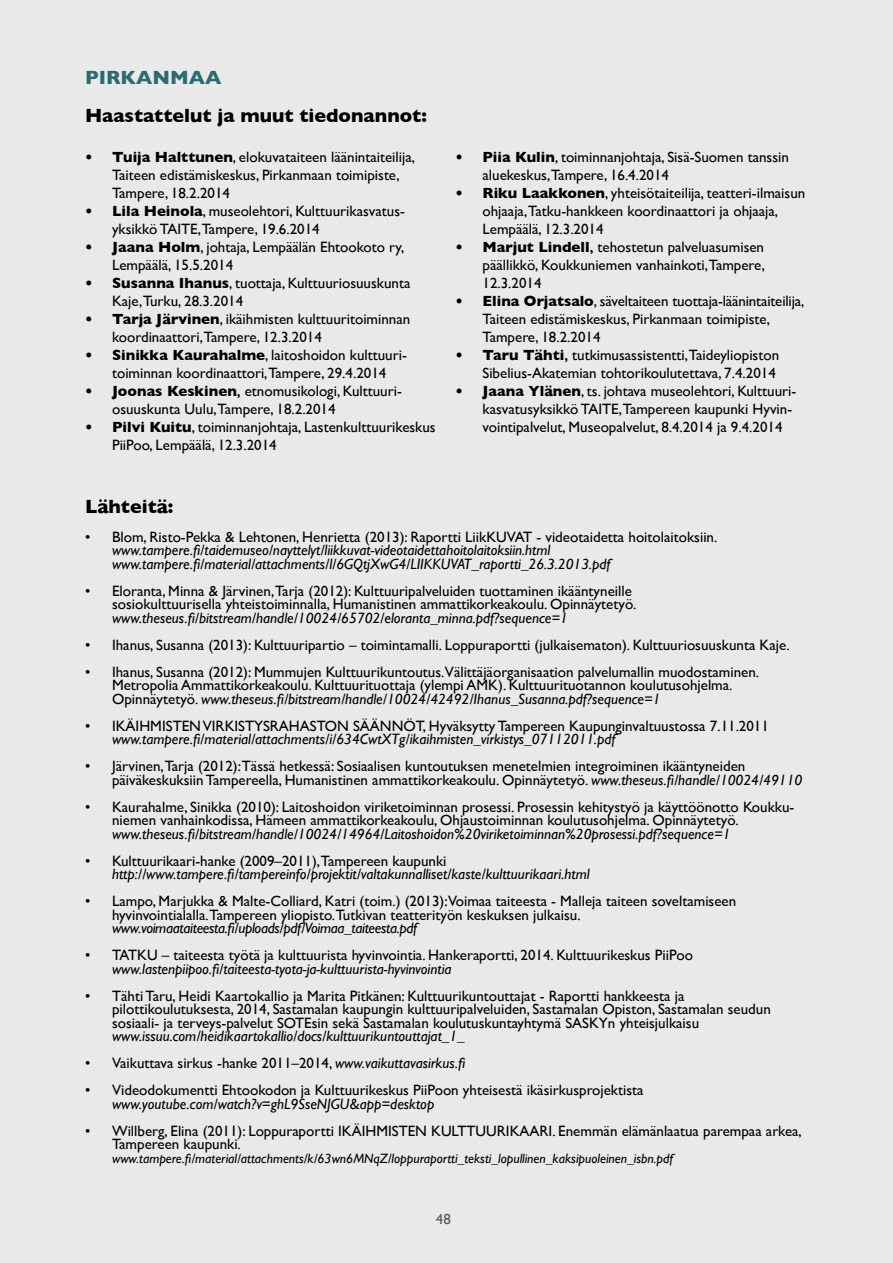
<style>
.page{position:relative;width:893px;height:1263px;background:#e9e9ea}
.page>*{position:absolute;margin:0;border:0;box-sizing:border-box;transform-origin:0 0}
.t1{font:700 19.5px "Gill Sans";color:#000}
.t2{font:700 19.5px "Gill Sans";color:#2b6b71}
.t3{font:15px/18px "Gill Sans";color:#000}
.t4{font:italic 15px/13.5px "Gill Sans";color:#000}
.t5{font:italic 15px "Gill Sans";letter-spacing:-.02em;color:#000}
.t6{font:15px "Gill Sans";color:#58595b}
.t7{font:italic 13.5px "Gill Sans";color:#000}
.s1{font-weight:700}
.s2{font-weight:600}
.s3{font-style:italic}
</style>
<div class="page">
<h1 class="t2" style="left:85px;top:62px;width:138px">PIRKANMAA</h1>
<h1 class="t1" style="left:85px;top:100px;width:343px">Haastattelut ja muut tiedonannot:</h1>
<p class="t3" style="left:112px;top:148px;width:305px;text-indent:-27px"><span class="s1">• Tuija Halttunen</span>, elokuvataiteen läänintaiteilija,<br>Taiteen edistämiskeskus, Pirkanmaan toimipiste,<br>Tampere, 18.2.2014</p>
<p class="t3" style="left:112px;top:202px;width:294px;text-indent:-27px"><span class="s1">• Lila Heinola</span>, museolehtori, Kulttuurikasvatus&shy;yksikkö TAITE,Tampere, 19.6.2014</p>
<p class="t3" style="left:112px;top:238px;width:294px;text-indent:-27px"><span class="s1">• Jaana Holm</span>, johtaja, Lempäälän Ehtookoto ry,<br>Lempäälä, 15.5.2014</p>
<p class="t3" style="left:112px;top:274px;width:300px;text-indent:-27px"><span class="s1">• Susanna Ihanus</span>, tuottaja, Kulttuuriosuuskunta<br>Kaje,Turku, 28.3.2014</p>
<p class="t3" style="left:112px;top:310px;width:300px;text-indent:-27px"><span class="s1">• Tarja Järvinen</span>, ikäihmisten kulttuuritoiminnan koordinaattori,Tampere, 12.3.2014</p>
<p class="t3" style="left:85px;top:346px;width:323px;text-align:center"><span class="s1">• Sinikka Kaurahalme</span>, laitoshoidon kulttuuri&shy;toiminnan koordinaattori,Tampere, 29.4.2014</p>
<p class="t3" style="left:112px;top:382px;width:291px;text-indent:-27px"><span class="s1">• Joonas Keskinen</span><span class="s2">,</span> etnomusikologi, Kulttuuri&shy;osuuskunta Uulu,Tampere, 18.2.2014</p>
<p class="t3" style="left:112px;top:418px;width:325px;text-indent:-27px"><span class="s1">• Pilvi Kuitu</span>, toiminnanjohtaja, Lastenkulttuurikeskus<br>PiiPoo, Lempäälä, 12.3.2014</p>
<p class="t3" style="left:482px;top:148px;width:308px;text-indent:-27px"><span class="s1">• Piia Kulin</span>, toiminnanjohtaja, Sisä-Suomen tanssin aluekeskus,Tampere, 16.4.2014</p>
<p class="t3" style="left:482px;top:184px;width:324px;text-indent:-27px"><span class="s1">• Riku Laakkonen</span>, yhteisötaiteilija, teatteri-ilmaisun ohjaaja,Tatku-hankkeen koordinaattori ja ohjaaja,<br>Lempäälä, 12.3.2014</p>
<p class="t3" style="left:482px;top:238px;width:284px;text-align:justify;text-indent:-27px"><span class="s1">• Marjut Lindell</span><span class="s2">,</span> tehostetun palveluasumisen päällikkö, Koukkuniemen vanhainkoti,Tampere, 12.3.2014</p>
<p class="t3" style="left:482px;top:292px;width:323px;text-indent:-27px"><span class="s1">• Elina Orjatsalo</span>, säveltaiteen tuottaja-läänintaiteilija,<br>Taiteen edistämiskeskus, Pirkanmaan toimipiste,<br>Tampere, 18.2.2014</p>
<p class="t3" style="left:455px;top:346px;width:325px;text-align:right"><span class="s1">• Taru Tähti</span><span class="s2">,</span> tutkimusassistentti,Taideyliopiston<br>Sibelius-Akatemian tohtorikoulutettava, 7.4.2014</p>
<p class="t3" style="left:482px;top:382px;width:315px;text-indent:-27px"><span class="s1">• Jaana Ylänen</span>, ts. johtava museolehtori, Kulttuuri&shy;kasvatusyksikkö TAITE,Tampereen kaupunki Hyvin&shy;vointipalvelut, Museopalvelut, 8.4.2014 ja 9.4.2014</p>
<h1 class="t1" style="left:85px;top:491px;width:90px">Lähteitä:</h1>
<p class="t3" style="left:85px;top:527px;width:634px">• Blom, Risto-Pekka &amp; Lehtonen, Henrietta (2013): Raportti LiikKUVAT - videotaidetta hoitolaitoksiin.</p>
<p class="t4" style="left:112px;top:543px;width:500px">www.tampere.fi/taidemuseo/nayttelyt/liikkuvat-videotaidettahoitolaitoksiin.html www.tampere.fi/material/attachments/l/6GQtjXwG4/LIIKKUVAT_raportti_26.3.2013.pdf</p>
<p class="t3" style="left:112px;top:584px;width:526px;line-height:13.5px;text-indent:-27px">• Eloranta, Minna &amp; Järvinen,Tarja (2012): Kulttuuripalveluiden tuottaminen ikääntyneille sosiokulttuurisella yhteistoiminnalla, Humanistinen ammattikorkeakoulu. Opinnäytetyö.</p>
<p class="t4" style="left:112px;top:611px;width:458px">www.theseus.fi/bitstream/handle/10024/65702/eloranta_minna.pdf?sequence=1</p>
<p class="t3" style="left:85px;top:635px;width:706px">• Ihanus, Susanna (2013): Kulttuuripartio – toimintamalli. Loppuraportti (julkaisematon). Kulttuuriosuuskunta Kaje.</p>
<p class="t3" style="left:112px;top:665px;width:649px;line-height:13.5px;text-indent:-27px">• Ihanus, Susanna (2012): Mummujen Kulttuurikuntoutus.Välittäjäorganisaation palvelumallin muodostaminen.<br>Metropolia Ammattikorkeakoulu. Kulttuurituottaja (ylempi AMK). Kulttuurituotannon koulutusohjelma.<br>Opinnäytetyö. <span class="s3">www.theseus.fi/bitstream/handle/10024/42492/Ihanus_Susanna.pdf?sequence=1</span></p>
<p class="t3" style="left:85px;top:716px;width:685px">• IKÄIHMISTEN VIRKISTYSRAHASTON SÄÄNNÖT, Hyväksytty Tampereen Kaupunginvaltuustossa 7.11.2011</p>
<p class="t4" style="left:112px;top:732px;width:505px">www.tampere.fi/material/attachments/i/634CwtXTg/ikaihmisten_virkistys_07112011.pdf</p>
<p class="t3" style="left:112px;top:759px;width:692px;line-height:13.5px;text-indent:-27px">• Järvinen,Tarja (2012):Tässä hetkessä: Sosiaalisen kuntoutuksen menetelmien integroiminen ikääntyneiden päiväkeskuksiin Tampereella, Humanistinen ammattikorkeakoulu. Opinnäytetyö. <span class="s3">www.theseus.fi/handle/10024/49110</span></p>
<p class="t3" style="left:112px;top:800px;width:684px;line-height:13.5px;text-indent:-27px">• Kaurahalme, Sinikka (2010): Laitoshoidon viriketoiminnan prosessi. Prosessin kehitystyö ja käyttöönotto Koukku&shy;niemen vanhainkodissa, Hämeen ammattikorkeakoulu, Ohjaustoiminnan koulutusohjelma. Opinnäytetyö.</p>
<p class="t4" style="left:112px;top:827px;width:620px">www.theseus.fi/bitstream/handle/10024/14964/Laitoshoidon%20viriketoiminnan%20prosessi.pdf?sequence=1</p>
<p class="t3" style="left:85px;top:851px;width:363px">• Kulttuurikaari-hanke (2009–2011),Tampereen kaupunki</p>
<p class="t4" style="left:112px;top:867px;width:479px">http://www.tampere.fi/tampereinfo/projektit/valtakunnalliset/kaste/kulttuurikaari.html</p>
<p class="t3" style="left:112px;top:894px;width:626px;line-height:13.5px;text-indent:-27px">• Lampo, Marjukka &amp; Malte-Colliard, Katri (toim.) (2013):Voimaa taiteesta - Malleja taiteen soveltamiseen hyvinvointialalla.Tampereen yliopisto.Tutkivan teatterityön keskuksen julkaisu.</p>
<p class="t5" style="left:112px;top:919px;width:307px">www.voimaataiteesta.fi/uploads/pdf/Voimaa_taiteesta.pdf</p>
<p class="t3" style="left:85px;top:946px;width:609px">• TATKU – taiteesta työtä ja kulttuurista hyvinvointia. Hankeraportti, 2014. Kulttuurikeskus PiiPoo</p>
<p class="t4" style="left:112px;top:962px;width:341px">www.lastenpiipoo.fi/taiteesta-tyota-ja-kulttuurista-hyvinvointia</p>
<p class="t3" style="left:112px;top:989px;width:660px;line-height:13.5px;text-indent:-27px">• Tähti Taru, Heidi Kaartokallio ja Marita Pitkänen: Kulttuurikuntouttajat - Raportti hankkeesta ja pilottikoulutuksesta, 2014, Sastamalan kaupungin kulttuuripalveluiden, Sastamalan Opiston, Sastamalan seudun sosiaali- ja terveys-palvelut SOTEsin sekä Sastamalan koulutuskuntayhtymä SASKYn yhteisjulkaisu</p>
<p class="t4" style="left:112px;top:1029px;width:354px">www.issuu.com/heidikaartokallio/docs/kulttuurikuntouttajat_1_</p>
<p class="t3" style="left:85px;top:1054px;width:382px">• Vaikuttava sirkus -hanke 2011–2014, <span class="s3">www.vaikuttavasirkus.fi</span></p>
<p class="t3" style="left:85px;top:1081px;width:560px">• Videodokumentti Ehtookodon ja Kulttuurikeskus PiiPoon yhteisestä ikäsirkusprojektista</p>
<p class="t4" style="left:112px;top:1097px;width:324px">www.youtube.com/watch?v=ghL9SseNJGU&amp;app=desktop</p>
<p class="t3" style="left:112px;top:1124px;width:691px;line-height:13.5px;text-indent:-27px">• Willberg, Elina (2011): Loppuraportti IKÄIHMISTEN KULTTUURIKAARI. Enemmän elämänlaatua parempaa arkea,<br>Tampereen kaupunki.</p>
<p class="t7" style="left:112px;top:1150px;width:563px">www.tampere.fi/material/attachments/k/63wn6MNqZ/loppuraportti_teksti_lopullinen_kaksipuoleinen_isbn.pdf</p>
<p class="t6" style="left:436px;top:1210px;width:16px">48</p>
</div>
